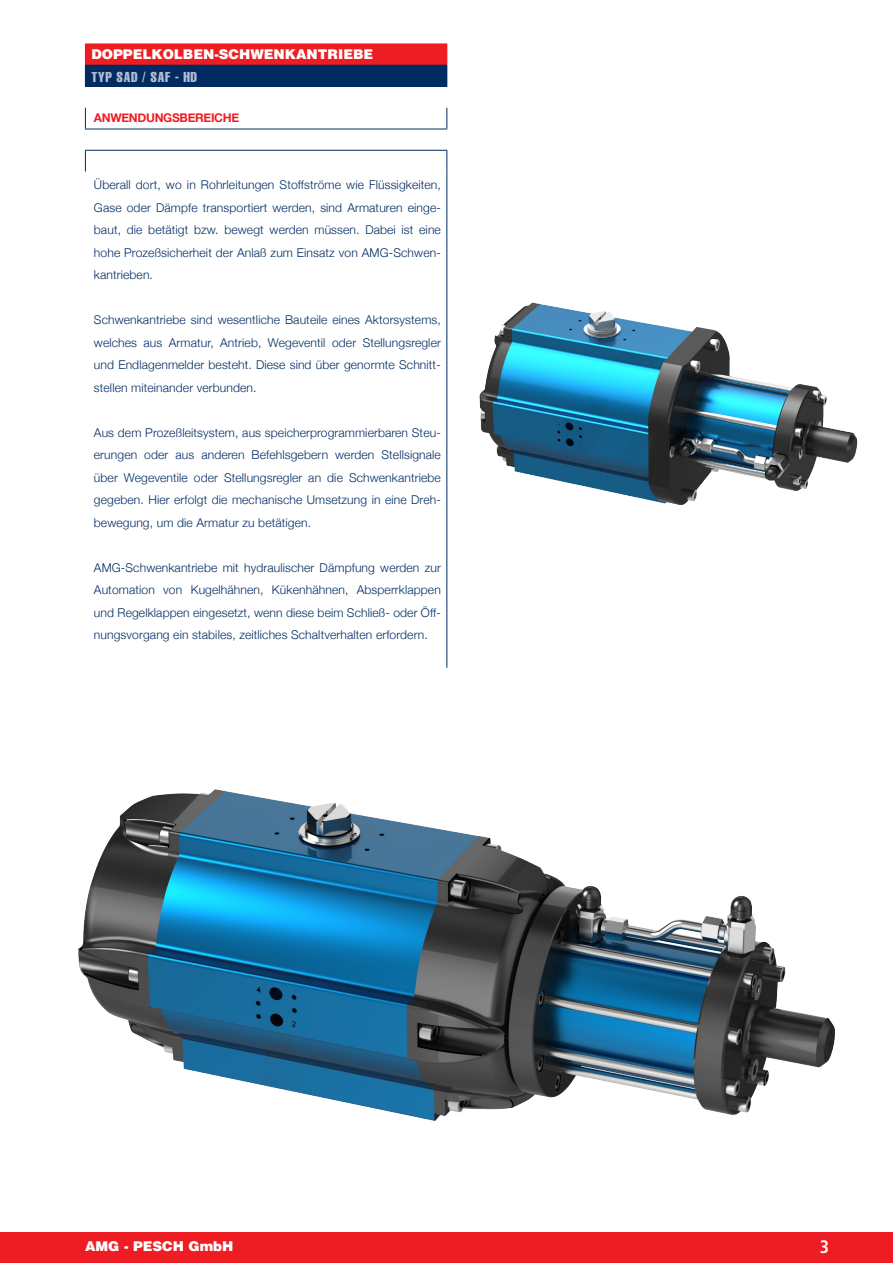
<style>
.page{position:relative;width:893px;height:1263px;background:#fff}
.page>*{position:absolute;margin:0;border:0;box-sizing:border-box;transform-origin:0 0}
.t1{font:700 condensed 18px "Frutiger";color:#fff}
.t2{font:extra-condensed 14.1px "Helvetica";letter-spacing:.05em;color:#b5bbd2}
.t3{font:900 13.5px "Helvetica LT";color:#fff}
.t4{font:300 12.15px/22.5px "Helvetica Neue";letter-spacing:.01em;color:#002c62;text-align:justify}
.t5{font:700 12px "Helvetica Neue";letter-spacing:-.025em;color:#ee1d23}
</style>
<div class="page">
<div style="left:0;top:1232px;width:893px;height:31px;background:#ee1d23"></div>
<div style="left:85px;top:44px;width:362px;height:21px;background:#ee1d23"></div>
<div style="left:85px;top:65px;width:362px;height:21px;background:#002c62"></div>
<hr style="left:85px;top:150px;width:362px;height:1px;background:#002c62">
<svg style="left:85px;top:151px;width:1px;height:21px"></svg>
<svg style="left:446px;top:151px;width:1px;height:21px"></svg>
<hr style="left:85px;top:86px;width:362px;height:1px;background:#002c62">
<svg style="left:85px;top:108px;width:1px;height:21px"></svg>
<svg style="left:446px;top:108px;width:1px;height:21px"></svg>
<hr style="left:85px;top:129px;width:362px;height:1px;background:#002c62">
<hr style="left:446px;top:172px;width:1px;height:496px;background:#002c62">
<img style="left:78px;top:789px;width:757px;height:332px">
<img style="left:479px;top:302px;width:379px;height:203px">
<p class="t3" style="left:91px;top:46px;width:94px">DOPPELKOLBEN</p>
<p class="t3" style="left:214px;top:46px;width:93px">-SCHWEN KANTRIEBE</p>
<p class="t2" style="left:91px;top:68px;width:107px">TYP SAD / SAF - HD</p>
<p class="t5" style="left:94px;top:106px;width:147px">ANWENDUNGSBEREICHE</p>
<p class="t4" style="left:94px;top:173px;width:348px">Überall dort, wo in Rohrleitungen Stoffströme wie Flüssigkeiten, Gase oder Dämpfe transportiert werden, sind Armaturen einge&shy;baut, die betätigt bzw. bewegt werden müssen. Dabei ist eine hohe Prozeßsicherheit der Anlaß zum Einsatz von AMG-Schwen&shy;kantrieben.</p>
<p class="t4" style="left:94px;top:308px;width:348px">Schwenkantriebe sind wesentliche Bauteile eines Aktorsystems, welches aus Armatur, Antrieb, Wegeventil oder Stellungsregler und Endlagenmelder besteht. Diese sind über genormte Schnitt&shy;stellen miteinander verbunden.</p>
<p class="t4" style="left:94px;top:420px;width:348px">Aus dem Prozeßleitsystem, aus speicherprogrammierbaren Steu&shy;erungen oder aus anderen Befehlsgebern werden Stellsignale über Wegeventile oder Stellungsregler an die Schwenkantriebe gegeben. Hier erfolgt die mechanische Umsetzung in eine Dreh&shy;bewegung, um die Armatur zu betätigen.</p>
<p class="t4" style="left:94px;top:555px;width:348px">AMG-Schwenkantriebe mit hydraulischer Dämpfung werden zur Automation von Kugelhähnen, Kükenhähnen, Absperrklappen und Regelklappen eingesetzt, wenn diese beim Schließ- oder Öff&shy;nungsvorgang ein stabiles, zeitliches Schaltverhalten erfordern.</p>
<p class="t3" style="left:85px;top:1237px;width:150px">AMG - PESCH GmbH</p>
<h1 class="t1" style="left:820px;top:1236px;width:11px">3</h1>
</div>
